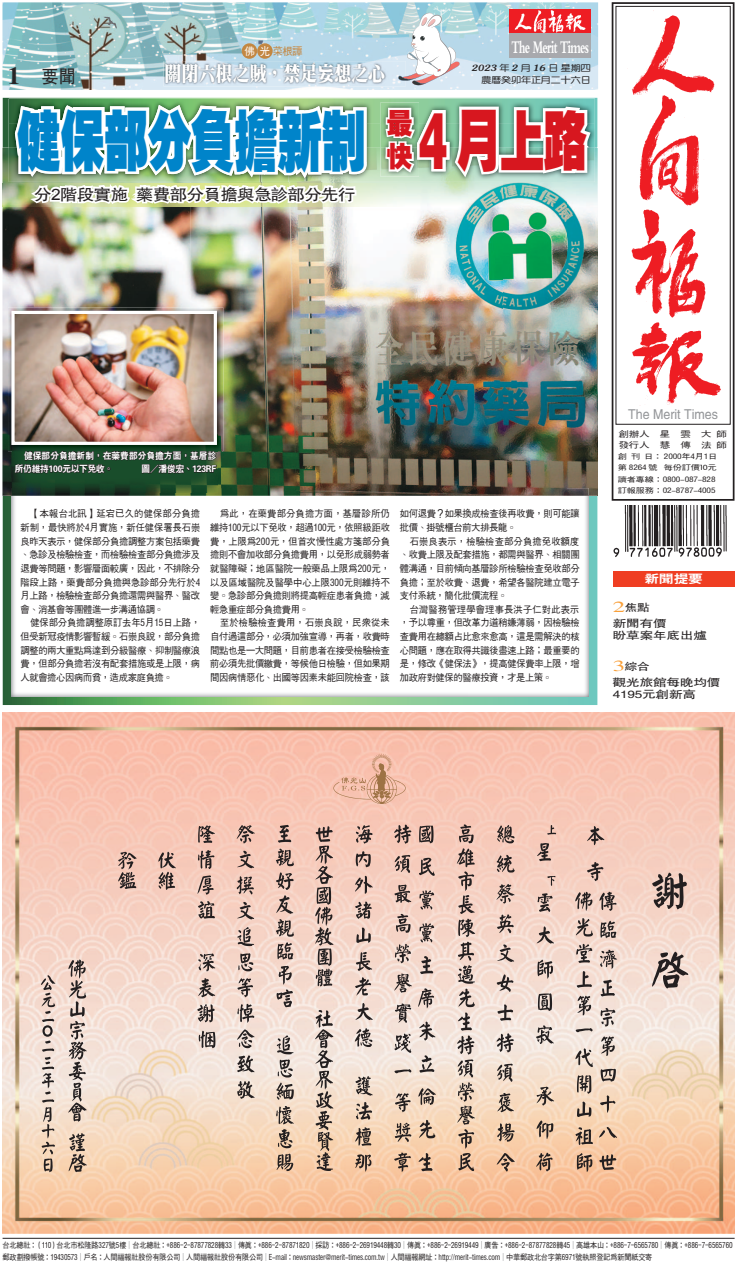
<style>
.page{position:relative;width:737px;height:1265px;background:#fff}
.page>*{position:absolute;margin:0;border:0;box-sizing:border-box;transform-origin:0 0}
.t1{font:65.45px "FZCCHB B51 0";color:#0084ca;scale:.66 1}
.t2{font:28px/33.7px "FZCCHB B51 0";color:#d7171f;scale:.91 1}
.t3{font:900 19.95px "AR Ming B5";color:#fff;scale:.85 1}
.t4{font:18.64px "FZDBSB B51 0";letter-spacing:-.05em;color:#fff;scale:.6 1}
.t5{font:18.64px "FZHTB B51 0";color:#282526;scale:.93 1}
.t6{font:15.66px "FZHTB B51 0";letter-spacing:-.03em;color:#231f20;scale:1.11 1}
.t7{font:13.65px "FZHTB B51 0";color:#939598;scale:.92 1}
.t8{font:11.9px "FZH4 B B51 0";color:#fff;scale:1.25 1}
.t9{font:11.03px "FZPHB B51 0";letter-spacing:.105em;color:#c38742;scale:.93 1}
.t10{font:10.5px/12.1px "FZHTB B51 0";letter-spacing:-.02em;color:#231f20;scale:1.3 1}
.t11{font:10.15px "FZHTB B51 0";color:#231f20;scale:1.24 1}
.t12{font:9.89px/13.7px "FZPHB B51 0";letter-spacing:-.03em;color:#231f20;text-align:justify;scale:.93 1}
.t13{font:9.28px/13.1px "FZH4 B B51 0";letter-spacing:-.005em;color:#fff;scale:.93 1}
.t14{font:9.28px "FZH4 B B51 0";letter-spacing:-.025em;color:#fff;scale:.93 1}
.t15{font:8.66px "E B7 X";color:#282526;scale:1.15 1}
.t16{font:8.66px "FZY3 B B51 0";color:#282526;scale:1.15 1}
.t17{font:8.4px/11.4px "FZPHB B51 0";letter-spacing:-.02em;color:#231f20;scale:1.25 1}
.t18{font:8.05px/12.2px "FZPHB B51 0";letter-spacing:-.015em;color:#231f20;scale:.88 1}
.t19{font:7.35px/11.4px "FZPHB B51 0";letter-spacing:-.02em;color:#231f20;scale:1.25 1}
.s1{color:#fff}
.s2{font-family:"E HZ";font-size:24.59px}
.s3{font-family:"FZY3 B B51 0"}
.s4{font-size:79.1px;color:#d7171f}
.s5{color:#d7171f}
.s6{font-family:"Arial"}
.s7{font-family:"E BZ";font-size:15.49px;color:#f9a03a}
.s8{color:#808285}
</style>
<div class="page">
<img style="left:613px;top:506px;width:114px;height:51px">
<div style="left:611px;top:2px;width:123px;height:499px;border:2px solid #231f20"></div>
<img style="left:631px;top:10px;width:90px;height:395px">
<hr style="left:3px;top:1238px;width:731px;height:1px;background:#231f20">
<img style="left:2px;top:2px;width:596px;height:88px">
<div style="left:509px;top:9px;width:82px;height:25px;background:#ee1d23"></div>
<img style="left:515px;top:10px;width:71px;height:23px">
<div style="left:509px;top:33px;width:82px;height:24px;background:#a8a9ad"></div>
<img style="left:103px;top:17px;width:14px;height:11px">
<div style="left:242px;top:43px;width:15px;height:16px;background:#c38742;border-radius:50%"></div>
<div style="left:257px;top:43px;width:16px;height:16px;background:#c38742;border-radius:50%"></div>
<img style="left:163px;top:61px;width:235px;height:25px">
<svg style="left:398px;top:12px;width:62px;height:74px"></svg>
<svg style="left:2px;top:98px;width:595px;height:607px;background:#74af88"></svg>
<img style="left:12px;top:488px;width:576px;height:208px">
<img style="left:566px;top:183px;width:32px;height:313px">
<img style="left:2px;top:148px;width:32px;height:348px">
<img style="left:34px;top:229px;width:156px;height:78px">
<img style="left:190px;top:182px;width:313px;height:140px">
<img style="left:503px;top:183px;width:63px;height:305px">
<img style="left:222px;top:322px;width:282px;height:166px">
<img style="left:217px;top:451px;width:5px;height:37px">
<div style="left:613px;top:572px;width:121px;height:15px;background:#ef3e22"></div>
<img style="left:9px;top:99px;width:586px;height:24px">
<img style="left:9px;top:123px;width:6px;height:25px">
<img style="left:367px;top:123px;width:13px;height:25px">
<img style="left:9px;top:148px;width:374px;height:34px">
<img style="left:2px;top:712px;width:732px;height:521px">
<svg style="left:68px;top:960px;width:19px;height:212px;background:#baa99e"></svg>
<svg style="left:41px;top:975px;width:14px;height:197px;background:#c6b4a9"></svg>
<svg style="left:333px;top:754px;width:73px;height:50px;background:#eab6a0"></svg>
<svg style="left:652px;top:873px;width:36px;height:115px;background:#bea8a0"></svg>
<svg style="left:587px;top:826px;width:17px;height:55px"></svg>
<svg style="left:118px;top:852px;width:18px;height:37px"></svg>
<svg style="left:158px;top:852px;width:18px;height:38px"></svg>
<svg style="left:197px;top:825px;width:18px;height:197px;background:#c2a79d"></svg>
<svg style="left:237px;top:825px;width:18px;height:274px;background:#c1aaa1"></svg>
<svg style="left:276px;top:1035px;width:18px;height:136px;background:#b5a496"></svg>
<svg style="left:276px;top:825px;width:18px;height:182px;background:#bba197"></svg>
<svg style="left:315px;top:1010px;width:18px;height:161px;background:#b2a194"></svg>
<svg style="left:315px;top:826px;width:18px;height:160px;background:#a99188"></svg>
<svg style="left:355px;top:1076px;width:18px;height:96px;background:#b8a28e"></svg>
<svg style="left:355px;top:825px;width:18px;height:222px;background:#c2aaa1"></svg>
<svg style="left:394px;top:824px;width:18px;height:348px;background:#c8b1a4"></svg>
<svg style="left:418px;top:825px;width:18px;height:346px;background:#cdb5a8"></svg>
<svg style="left:457px;top:824px;width:18px;height:347px;background:#baa498"></svg>
<svg style="left:496px;top:825px;width:18px;height:347px;background:#c7b0a3"></svg>
<svg style="left:536px;top:825px;width:20px;height:346px;background:#d5bcad"></svg>
<svg style="left:575px;top:892px;width:18px;height:280px;background:#c5b0a2"></svg>
<svg style="left:599px;top:892px;width:18px;height:278px;background:#cbb5a6"></svg>
<svg style="left:199px;top:1031px;width:16px;height:17px"></svg>
<img style="left:12px;top:451px;width:205px;height:42px">
<img style="left:8px;top:307px;width:215px;height:144px">
<img style="left:15px;top:315px;width:198px;height:111px">
<div style="left:11px;top:311px;width:206px;height:134px;border:3px solid #fff"></div>
<svg style="left:14px;top:426px;width:203px;height:48px;background:#5e5f4f"></svg>
<img style="left:2px;top:184px;width:402px;height:23px">
<img style="left:15px;top:105px;width:352px;height:124px">
<img style="left:380px;top:103px;width:39px;height:74px">
<img style="left:383px;top:104px;width:215px;height:79px">
<p class="t9" style="left:244px;top:45px;width:64px"><span class="s1">佛光</span>菜根譚</p>
<h3 class="t4" style="left:511px;top:36px;width:131px">The Merit Times</h3>
<h3 class="t5" style="left:8px;top:66px;width:75px"><span class="s2">1</span> 要聞</h3>
<h3 class="t3" style="left:165px;top:63px;width:261px">關閉六根之賊，禁足妄想之心</h3>
<p class="t15" style="left:471px;top:61px;width:105px">2023 <span class="s3">年</span> 2 <span class="s3">月</span> 16 <span class="s3">日 星期四</span></p>
<p class="t16" style="left:481px;top:75px;width:96px">農曆癸卯年正月二十六日</p>
<h1 class="t1" style="left:17px;top:105px;width:865px">健保部分負擔新制 <span class="s4">4</span> <span class="s5">月上路</span></h1>
<h2 class="t2" style="left:387px;top:106px;width:32px">最快</h2>
<h3 class="t6" style="left:34px;top:186px;width:291px">分<span class="s6">2</span>階段實施 藥費部分負擔與急診部分先行</h3>
<p class="t13" style="left:15px;top:449px;width:218px;text-indent:9px">健保部分負擔新制，在藥費部分負擔方面，基層診所仍維持100元以下免收。</p>
<p class="t14" style="left:142px;top:464px;width:82px">圖／潘俊宏、123RF</p>
<p class="t12" style="left:20px;top:507px;width:195px;text-indent:10px">【本報台北訊】延宕已久的健保部分負擔新制，最快將於4月實施，新任健保署長石崇良昨天表示，健保部分負擔調整方案包括藥費、急診及檢驗檢查，而檢驗檢查部分負擔涉及退費等問題，影響層面較廣，因此，不排除分階段上路，藥費部分負擔與急診部分先行於4月上路，檢驗檢查部分負擔還需與醫界、醫改會、消基會等團體進一步溝通協調。</p>
<p class="t12" style="left:20px;top:616px;width:195px;text-indent:10px">健保部分負擔調整原訂去年5月15日上路，但受新冠疫情影響暫緩。石崇良說，部分負擔調整的兩大重點為達到分級醫療、抑制醫療浪費，但部分負擔若沒有配套措施或是上限，病人就會擔心因病而貧，造成家庭負擔。</p>
<p class="t12" style="left:210px;top:507px;width:195px;text-indent:10px">為此，在藥費部分負擔方面，基層診所仍維持100元以下免收，超過100元，依照級距收費，上限為200元，但首次慢性處方箋部分負擔則不會加收部分負擔費用，以免形成弱勢者就醫障礙；地區醫院一般藥品上限為200元，以及區域醫院及醫學中心上限300元則維持不變。急診部分負擔則將提高輕症患者負擔，減輕急重症部分負擔費用。</p>
<p class="t12" style="left:210px;top:616px;width:195px;text-indent:10px">至於檢驗檢查費用，石崇良說，民眾從未自付過這部分，必須加強宣導，再者，收費時間點也是一大問題，目前患者在接受檢驗檢查前必須先批價繳費，等候他日檢驗，但如果期間因病情惡化、出國等因素未能回院檢查，該</p>
<p class="t12" style="left:400px;top:507px;width:195px">如何退費？如果換成檢查後再收費，則可能讓批價、掛號櫃台前大排長龍。</p>
<p class="t12" style="left:400px;top:535px;width:195px;text-indent:10px">石崇良表示，檢驗檢查部分負擔免收額度、收費上限及配套措施，都需與醫界、相關團體溝通，目前傾向基層診所檢驗檢查免收部分負擔；至於收費、退費，希望各醫院建立電子支付系統，簡化批價流程。</p>
<p class="t12" style="left:400px;top:603px;width:195px;text-indent:10px">台灣醫務管理學會理事長洪子仁對此表示，予以尊重，但改革力道稍嫌薄弱，因檢驗檢查費用在總額占比愈來愈高，這是需解決的核心問題，應在取得共識後盡速上路；最重要的是，修改《健保法》，提高健保費率上限，增加政府對健保的醫療投資，才是上策。</p>
<h3 class="t7" style="left:628px;top:407px;width:99px">The Merit Times</h3>
<p class="t17" style="left:618px;top:428px;width:88px">創辦人　星　雲　大 師發行人　慧　傳　法 師</p>
<p class="t19" style="left:618px;top:451px;width:81px">創 刊 日： 2000年4月1日第 8264 號 每份訂價<span class="s3">10</span>元讀者專線：0800-087-828訂報服務：02-8787-4005</p>
<p class="t8" style="left:644px;top:573px;width:48px">新聞提要</p>
<p class="t11" style="left:613px;top:602px;width:31px"><span class="s7">2</span>焦點</p>
<p class="t10" style="left:613px;top:618px;width:74px">新聞有價<br>盼草案年底出爐</p>
<p class="t11" style="left:613px;top:661px;width:31px"><span class="s7">3</span>綜合</p>
<p class="t10" style="left:613px;top:677px;width:84px">觀光旅館每晚均價<br>4195元創新高</p>
<p class="t18" style="left:2px;top:1239px;width:831px">台北總社：（110）台北市松隆路327號5樓<span class="s8">│</span>台北總社：+886-2-87877828轉33<span class="s8">│</span>傳真：+886-2-87871820<span class="s8">│</span>採訪：+886-2-26919448轉30<span class="s8">│</span>傳真：+886-2-26919449<span class="s8">│</span>廣告：+886-2-87877828轉45<span class="s8">│</span>高雄本山：+886-7-6565780<span class="s8">│</span>傳真：+886-7-6565760郵政劃撥帳號：19430573<span class="s8">│</span>戶名：人間福報社股份有限公司<span class="s8">│</span>人間福報社股份有限公司<span class="s8">│</span>E-mail：newsmaster@merit-times.com.tw<span class="s8">│</span>人間福報網址：http://merit-times.com<span class="s8">│</span>中華郵政北台字第6971號執照登記為新聞紙交寄</p>
</div>
